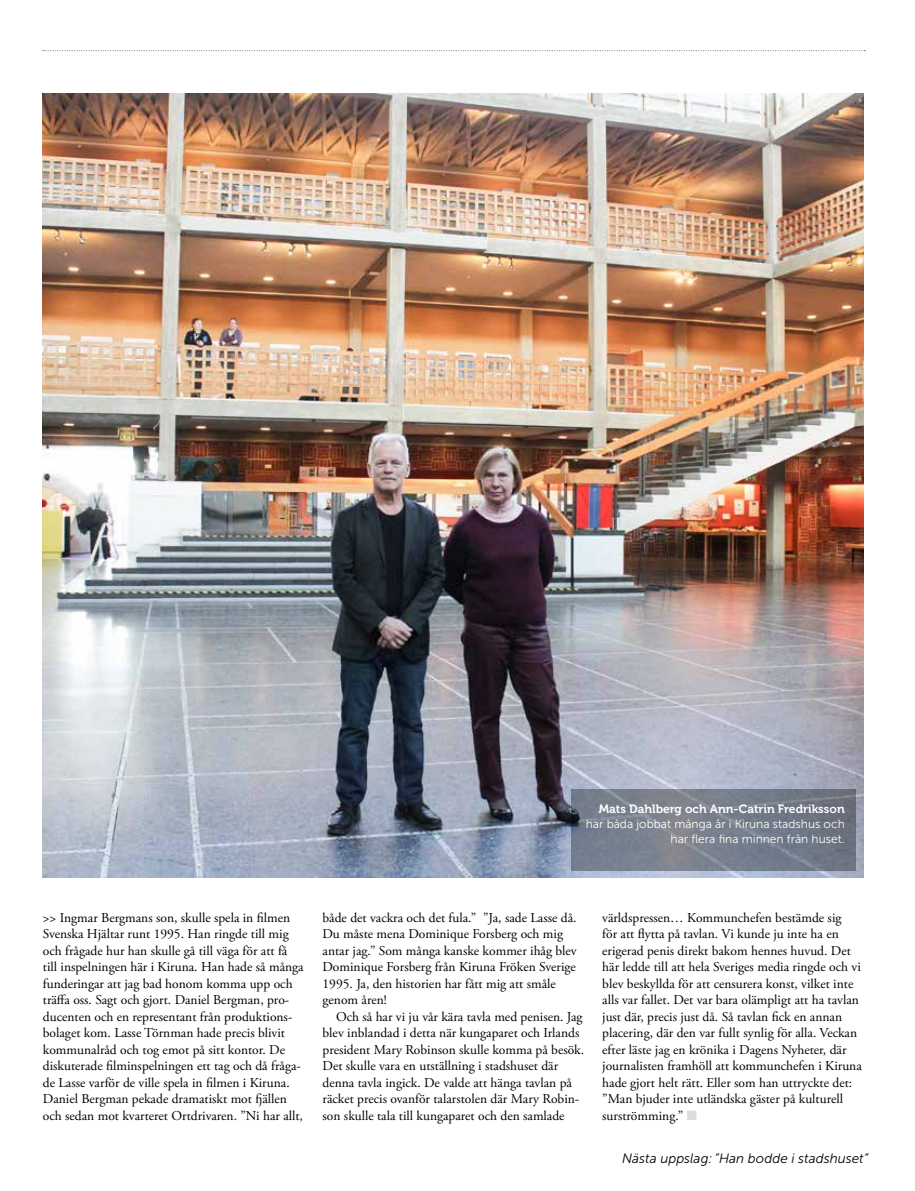
<style>
.page{position:relative;width:915px;height:1191px;background:#fff}
.page>*{position:absolute;margin:0;border:0;box-sizing:border-box;transform-origin:0 0}
.t1{font:13.5px/16.5px "Adobe Garamond Pro";color:#000}
.t2{font:italic 13.5px "Museo Sans 300";color:#000}
.t3{font:12px/15px "Museo Sans 300";color:#fffef7;text-align:right}
.t4{font:12px "Museo 700";color:#fff}
.s1{color:#dbdbdb}
</style>
<div class="page">
<svg style="left:43px;top:50px;width:822px;height:1px"></svg>
<img style="left:43px;top:94px;width:820px;height:783px">
<svg style="left:571px;top:789px;width:284px;height:81px;fill:#767e8c"></svg>
<p class="t4" style="left:598px;top:802px;width:247px">Mats Dahlberg och Ann-Catrin Fredriksson</p>
<p class="t3" style="left:585px;top:816px;width:260px">har båda jobbat många år i Kiruna stadshus och har flera fina minnen från huset.</p>
<p class="t1" style="left:43px;top:909px;width:262px">&gt;&gt; Ingmar Bergmans son, skulle spela in filmen Svenska Hjältar runt 1995. Han ringde till mig och frågade hur han skulle gå till väga för att få till inspelningen här i Kiruna. Han hade så många funderingar att jag bad honom komma upp och träffa oss. Sagt och gjort. Daniel Bergman, pro&shy;ducenten och en representant från produktions&shy;bolaget kom. Lasse Törnman hade precis blivit kommunalråd och tog emot på sitt kontor. De diskuterade filminspelningen ett tag och då fråga&shy;de Lasse varför de ville spela in filmen i Kiruna.<br>Daniel Bergman pekade dramatiskt mot fjällen och sedan mot kvarteret Ortdrivaren. ”Ni har allt,</p>
<p class="t1" style="left:322px;top:909px;width:255px">både det vackra och det fula.” ”Ja, sade Lasse då.<br>Du måste mena Dominique Forsberg och mig antar jag.” Som många kanske kommer ihåg blev Dominique Forsberg från Kiruna Fröken Sverige 1995. Ja, den historien har fått mig att småle genom åren!</p>
<p class="t1" style="left:322px;top:1008px;width:263px;text-indent:14px">Och så har vi ju vår kära tavla med penisen. Jag blev inblandad i detta när kungaparet och Irlands president Mary Robinson skulle komma på besök.<br>Det skulle vara en utställning i stadshuset där denna tavla ingick. De valde att hänga tavlan på räcket precis ovanför talarstolen där Mary Robin&shy;son skulle tala till kungaparet och den samlade</p>
<p class="t1" style="left:602px;top:909px;width:261px">världspressen… Kommunchefen bestämde sig<br>för att flytta på tavlan. Vi kunde ju inte ha en erigerad penis direkt bakom hennes huvud. Det här ledde till att hela Sveriges media ringde och vi blev beskyllda för att censurera konst, vilket inte alls var fallet. Det var bara olämpligt att ha tavlan just där, precis just då. Så tavlan fick en annan placering, där den var fullt synlig för alla. Veckan efter läste jag en krönika i Dagens Nyheter, där journalisten framhöll att kommunchefen i Kiruna hade gjort helt rätt. Eller som han uttryckte det: ”Man bjuder inte utländska gäster på kulturell surströmming.” <span class="s1">■</span></p>
<p class="t2" style="left:622px;top:1150px;width:247px">Nästa uppslag: ”Han bodde i stadshuset”</p>
</div>
